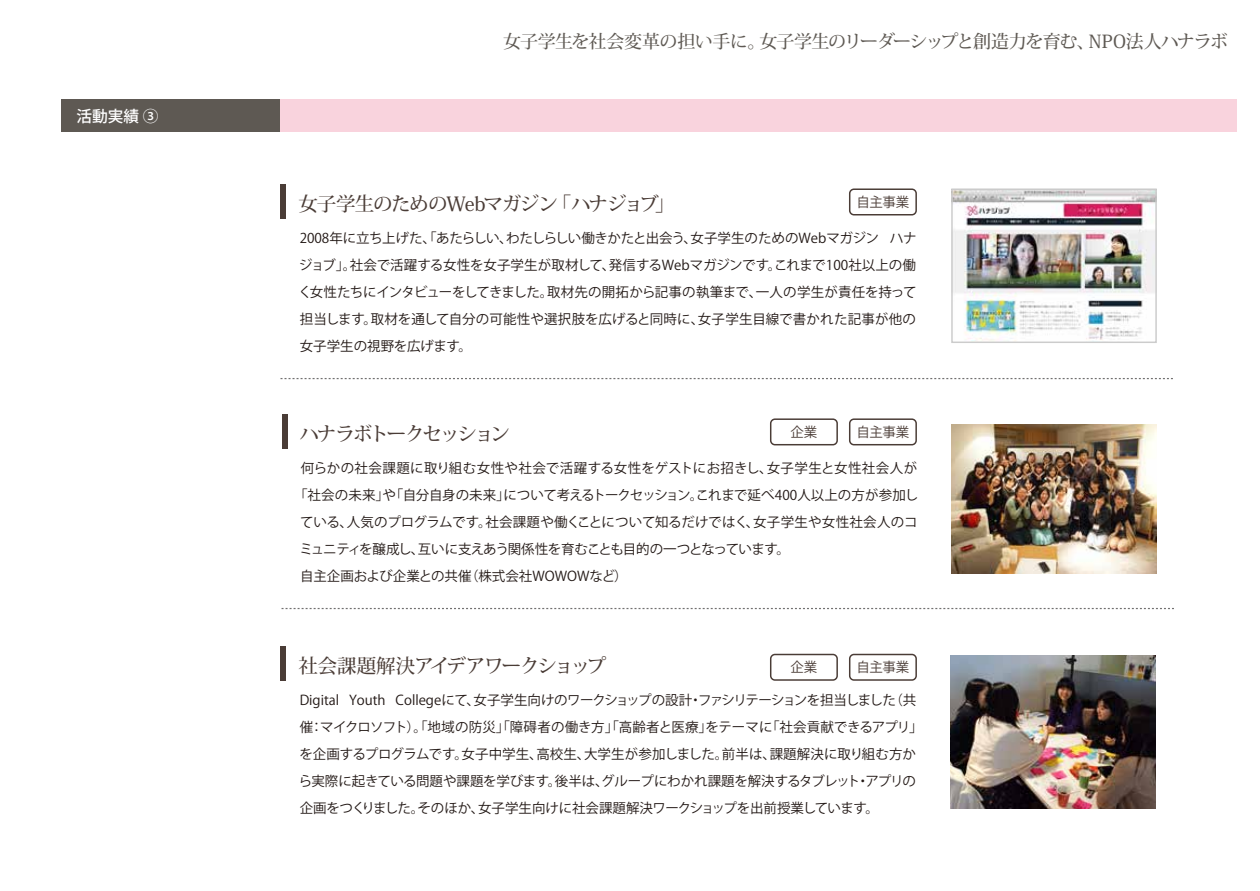
<style>
.page{position:relative;width:1260px;height:891px;background:#fff}
.page>*{position:absolute;margin:0;border:0;box-sizing:border-box;transform-origin:0 0}
.t1{font:500 19.5px "Koz Min Pr 6 N";letter-spacing:-.075em;color:#4a3c36}
.t2{font:500 19.5px "Koz Min Pr 6 N";letter-spacing:-.1em;color:#4a3c36}
.t3{font:500 18px "Koz Min Pr 6 N";letter-spacing:-.045em;color:#5e5953}
.t4{font:500 15.6px "Koz Go Pr 6 N";color:#fff}
.t5{font:13.5px/27px "Koz Go Pro";color:#221815;text-align:justify}
.t6{font:13.5px "Koz Go Pro";letter-spacing:.02em;color:#221815}
.t7{font:13.5px "Koz Go Pro";letter-spacing:.03em;color:#221815}
.t8{font:13.5px "Koz Go Pro";letter-spacing:-.04em;color:#221815}
.t9{font:13.5px "Koz Go Pro";letter-spacing:-.035em;color:#4a3c36}
</style>
<div class="page">
<div style="left:849px;top:188px;width:68px;height:27px;border:1px solid #4a3c36;border-radius:4px"></div>
<div style="left:849px;top:418px;width:68px;height:27px;border:1px solid #4a3c36;border-radius:4px"></div>
<div style="left:770px;top:418px;width:68px;height:27px;border:1px solid #4a3c36;border-radius:4px"></div>
<div style="left:770px;top:654px;width:68px;height:27px;border:1px solid #4a3c36;border-radius:4px"></div>
<div style="left:849px;top:654px;width:68px;height:27px;border:1px solid #4a3c36;border-radius:4px"></div>
<div style="left:89px;top:99px;width:1148px;height:32px;background:#f9d3dd"></div>
<div style="left:62px;top:99px;width:218px;height:32px;background:#5e5953"></div>
<svg style="left:282px;top:608px;width:892px;height:1px"></svg>
<div style="left:282px;top:415px;width:6px;height:34px;background:#4a3c36"></div>
<img style="left:952px;top:424px;width:204px;height:149px">
<div style="left:280px;top:185px;width:6px;height:34px;background:#4a3c36"></div>
<svg style="left:280px;top:378px;width:893px;height:1px"></svg>
<div style="left:280px;top:647px;width:6px;height:34px;background:#4a3c36"></div>
<img style="left:951px;top:656px;width:204px;height:153px">
<img style="left:954px;top:191px;width:200px;height:149px">
<div style="left:951px;top:188px;width:206px;height:155px;border:2px solid #ccc"></div>
<p class="t4" style="left:77px;top:107px;width:83px">活動実績 ③</p>
<h2 class="t3" style="left:503px;top:32px;width:727px">女子学生を社会変革の担い手に。女子学生のリーダーシップと創造力を育む、NPO法人ハナラボ</h2>
<h1 class="t1" style="left:298px;top:193px;width:378px">女子学生のためのWebマガジン「ハナジョブ」</h1>
<p class="t9" style="left:856px;top:193px;width:55px">自主事業</p>
<p class="t5" style="left:299px;top:225px;width:620px">2008年に立ち上げた、「あたらしい、わたしらしい働きかたと出会う、女子学生のためのWebマガジン ハナジョブ」。社会で活躍する女性を女子学生が取材して、発信するWebマガジンです。これまで100社以上の働く女性たちにインタビューをしてきました。取材先の開拓から記事の執筆まで、一人の学生が責任を持って担当します。取材を通して自分の可能性や選択肢を広げると同時に、女子学生目線で書かれた記事が他の女子学生の視野を広げます。</p>
<h1 class="t2" style="left:300px;top:423px;width:212px">ハナラボトークセッション</h1>
<p class="t9" style="left:790px;top:423px;width:29px">企業</p>
<p class="t9" style="left:856px;top:423px;width:55px">自主事業</p>
<p class="t7" style="left:301px;top:459px;width:618px">何らかの社会課題に取り組む女性や社会で活躍する女性をゲストにお招きし、女子学生と女性社会人が</p>
<p class="t5" style="left:294px;top:482px;width:625px">「社会の未来」や「自分自身の未来」について考えるトークセッション。これまで延べ400人以上の方が参加し</p>
<p class="t6" style="left:300px;top:513px;width:619px">ている、人気のプログラムです。社会課題や働くことについて知るだけではく、女子学生や女性社会人のコ</p>
<p class="t8" style="left:300px;top:540px;width:492px">ミュニティを醸成し、互いに支えあう関係性を育むことも目的の一つとなっています。</p>
<p class="t5" style="left:300px;top:563px;width:329px">自主企画および企業との共催（株式会社WOWOWなど）</p>
<h1 class="t1" style="left:298px;top:655px;width:309px">社会課題解決アイデアワークショップ</h1>
<p class="t9" style="left:790px;top:659px;width:29px">企業</p>
<p class="t9" style="left:856px;top:659px;width:55px">自主事業</p>
<p class="t5" style="left:299px;top:687px;width:625px;text-align:left">Digital Youth Collegeにて、女子学生向けのワークショップの設計・ファシリテーションを担当しました（共催：マイクロソフト）。「地域の防災」「障碍者の働き方」「高齢者と医療」をテーマに「社会貢献できるアプリ」を企画するプログラムです。女子中学生、高校生、大学生が参加しました。前半は、課題解決に取り組む方から実際に起きている問題や課題を学びます。後半は、グループにわかれ課題を解決するタブレット・アプリの企画をつくりました。そのほか、女子学生向けに社会課題解決ワークショップを出前授業しています。</p>
</div>
